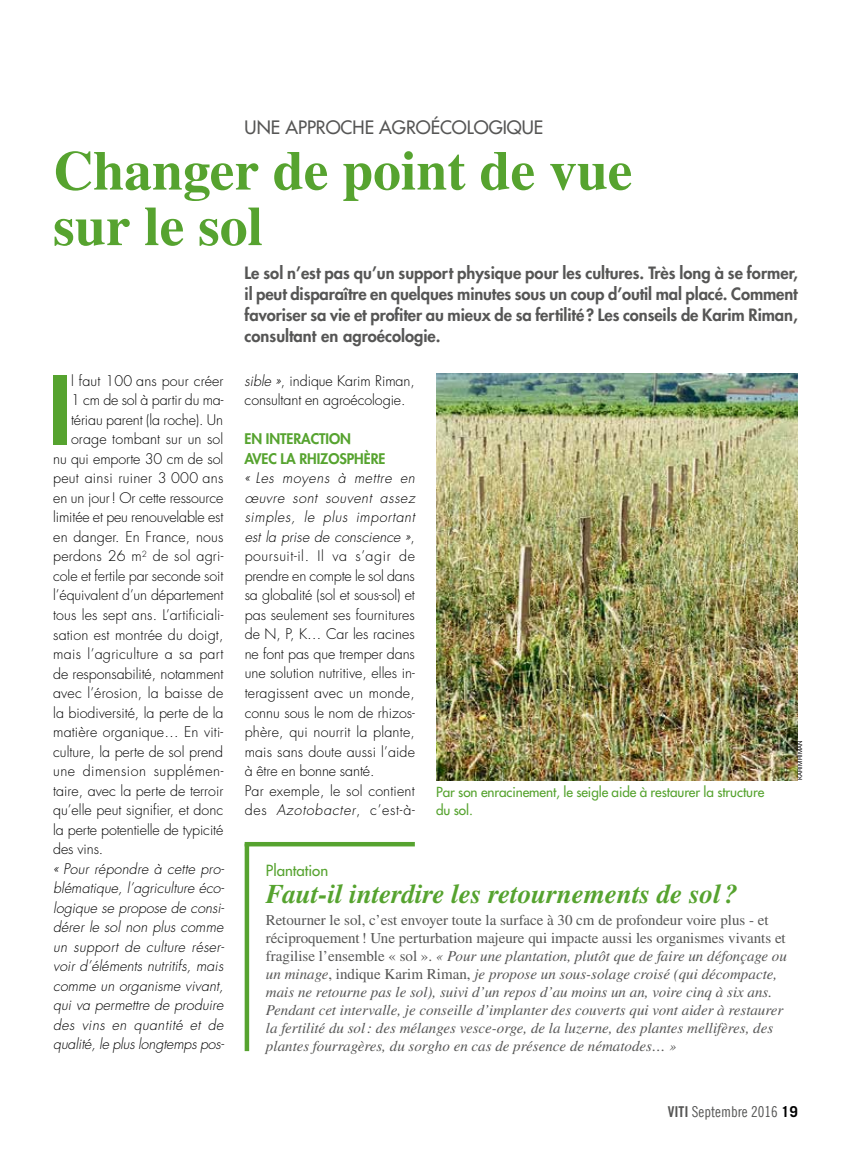
<style>
.page{position:relative;width:851px;height:1149px;background:#fff}
.page>*{position:absolute;margin:0;border:0;box-sizing:border-box;transform-origin:0 0}
.t1{font:800 91.8px "Futura Std";color:#56a32f}
.t2{font:700 55.5px/55.5px "STIX General";color:#56a32f}
.t3{font:italic 700 27px "STIX General";color:#56a32f}
.t4{font:500 18px "Futura Std";color:#565655}
.t5{font:800 16.5px/21px "Futura Std";letter-spacing:-.005em;color:#565655;text-align:justify}
.t6{font:italic 15px/18px "STIX General";color:#565655}
.t7{font:15px "Trade Gothic LT Com Cn 18";color:#565655}
.t8{font:500 15px "Futura Std";color:#56a32f}
.t9{font:300 14.25px/19.5px "Futura Std";color:#000}
.t10{font:italic 300 14.25px/19.5px "Futura Std";letter-spacing:-.005em;color:#000;text-align:justify}
.t11{font:800 14.25px/19.5px "Futura Std";letter-spacing:-.005em;color:#56a32f}
.t12{font:300 14.25px "Futura Std";letter-spacing:.02em;color:#000}
.t13{font:300 14.25px "Futura Std";letter-spacing:.035em;color:#000}
.t14{font:500 13.5px/18px "Futura Std";letter-spacing:-.005em;color:#56a32f}
.t15{font:6px "Helvetica Neue LT Com";letter-spacing:-.005em;color:#000}
.s1{font-style:italic}
.s2{font-style:normal}
.s3{font-family:"Trade Gothic LT Com Bd Cn 20"}
.s4{font-family:"Trade Gothic LT Com";font-weight:700;color:#000}
</style>
<div class="page">
<img style="left:436px;top:373px;width:361px;height:406px">
<div style="left:244px;top:843px;width:5px;height:207px;background:#56a32f"></div>
<div style="left:244px;top:841px;width:171px;height:5px;background:#56a32f"></div>
<p class="t4" style="left:244px;top:116px;width:300px">Une approche agroécologiqu e</p>
<h2 class="t2" style="left:53px;top:145px;width:580px">Changer de point de vue sur le sol</h2>
<p class="t5" style="left:244px;top:262px;width:554px">Le sol n’est pas qu’un support physique pour les cultures. Très long à se former, il peut disparaître en quelques minutes sous un coup d’outil mal placé. Comment favoriser sa vie et profiter au mieux de sa fertilité? Les conseils de Karim Riman, consultant en agroécologie.</p>
<h1 class="t1" style="left:48px;top:352px;width:25px">I</h1>
<p class="t9" style="left:71px;top:371px;width:154px">l faut 100 ans pour créer</p>
<p class="t9" style="left:244px;top:371px;width:172px"><span class="s1">sible »</span>, indique Karim Riman, consultant en agroécologie.</p>
<p class="t11" style="left:244px;top:429px;width:134px">En interaction avec la rhizosphère</p>
<p class="t9" style="left:244px;top:468px;width:172px"><span class="s1">« Les moyens à mettre en œuvre sont souvent assez simples, le plus important est la prise de conscience »</span>, poursuit-il. Il va s’agir de prendre en compte le sol dans sa globalité (sol et sous-sol) et pas seulement ses fournitures de N, P, K… Car les racines ne font pas que tremper dans une solution nutritive, elles in&shy;teragissent avec un monde, connu sous le nom de rhizos&shy;phère, qui nourrit la plante, mais sans doute aussi l’aide à être en bonne santé.<br>Par exemple, le sol contient des <span class="s1">Azotobacter</span>, c’est-à-</p>
<p class="t9" style="left:71px;top:390px;width:154px">1 cm de sol à partir du ma-</p>
<p class="t9" style="left:71px;top:410px;width:154px">tériau parent (la roche). Un</p>
<p class="t9" style="left:71px;top:429px;width:154px">orage tombant sur un sol</p>
<p class="t9" style="left:53px;top:449px;width:171px">nu qui emporte 30 cm de sol</p>
<p class="t9" style="left:53px;top:468px;width:172px">peut ainsi ruiner 3 000 ans</p>
<p class="t9" style="left:53px;top:488px;width:172px">en un jour! Or cette ressource</p>
<p class="t9" style="left:53px;top:507px;width:172px">limitée et peu renouvelable est</p>
<p class="t9" style="left:53px;top:527px;width:172px">en danger. En France, nous</p>
<p class="t9" style="left:53px;top:546px;width:172px">perdons 26 m<sup>2</sup> de sol agri-</p>
<p class="t9" style="left:53px;top:566px;width:172px">cole et fertile par seconde soit</p>
<p class="t9" style="left:53px;top:585px;width:172px">l’équivalent d’un département</p>
<p class="t9" style="left:53px;top:605px;width:172px">tous les sept ans. L’artificiali-</p>
<p class="t9" style="left:53px;top:624px;width:172px">sation est montrée du doigt,</p>
<p class="t12" style="left:53px;top:645px;width:172px">mais l’agriculture a sa part</p>
<p class="t9" style="left:53px;top:663px;width:172px">de responsabilité, notamment</p>
<p class="t9" style="left:53px;top:683px;width:172px">avec l’érosion, la baisse de</p>
<p class="t9" style="left:53px;top:702px;width:172px">la biodiversité, la perte de la</p>
<p class="t9" style="left:53px;top:722px;width:171px">matière organique… En viti-</p>
<p class="t9" style="left:53px;top:741px;width:171px">culture, la perte de sol prend</p>
<p class="t13" style="left:53px;top:762px;width:172px">une dimension supplémen-</p>
<p class="t9" style="left:53px;top:780px;width:172px">taire, avec la perte de terroir</p>
<p class="t9" style="left:53px;top:800px;width:171px">qu’elle peut signifier, et donc</p>
<p class="t9" style="left:53px;top:819px;width:172px">la perte potentielle de typicité</p>
<p class="t9" style="left:53px;top:839px;width:52px">des vins.</p>
<p class="t10" style="left:53px;top:858px;width:172px">« Pour répondre à cette pro&shy;blématique, l’agriculture éco&shy;logique se propose de consi&shy;dérer le sol non plus comme un support de culture réser&shy;voir d’éléments nutritifs, mais comme un organisme vivant, qui va permettre de produire des vins en quantité et de qualité, le plus longtemps pos-</p>
<p class="t15" style="left:796px;top:779px;width:41px;rotate:-90deg">Karim Riman</p>
<p class="t14" style="left:436px;top:783px;width:329px">Par son enracinement, le seigle aide à restaurer la structure du sol.</p>
<p class="t8" style="left:266px;top:860px;width:64px">Plantation</p>
<h3 class="t3" style="left:266px;top:875px;width:473px">Faut-il interdire les retournements de sol ?</h3>
<p class="t6" style="left:266px;top:910px;width:522px"><span class="s2">Retourner le sol, c’est envoyer toute la surface à 30 cm de profondeur voire plus - et réciproquement! Une perturbation majeure qui impacte aussi les organismes vivants et fragilise l’ensemble « sol ».</span> « Pour une plantation, plutôt que de faire un défonçage ou un minage<span class="s2">, indique Karim Riman,</span> je propose un sous-solage croisé (qui décompacte, mais ne retourne pas le sol), suivi d’un repos d’au moins un an, voire cinq à six ans.<br>Pendant cet intervalle, je conseille d’implanter des couverts qui vont aider à restaurer la fertilité du sol: des mélanges vesce-orge, de la luzerne, des plantes mellifères, des plantes fourragères, du sorgho en cas de présence de nématodes… »</p>
<p class="t7" style="left:667px;top:1102px;width:131px"><span class="s3">Viti</span> Septembre 2016 <span class="s4">19</span></p>
</div>
